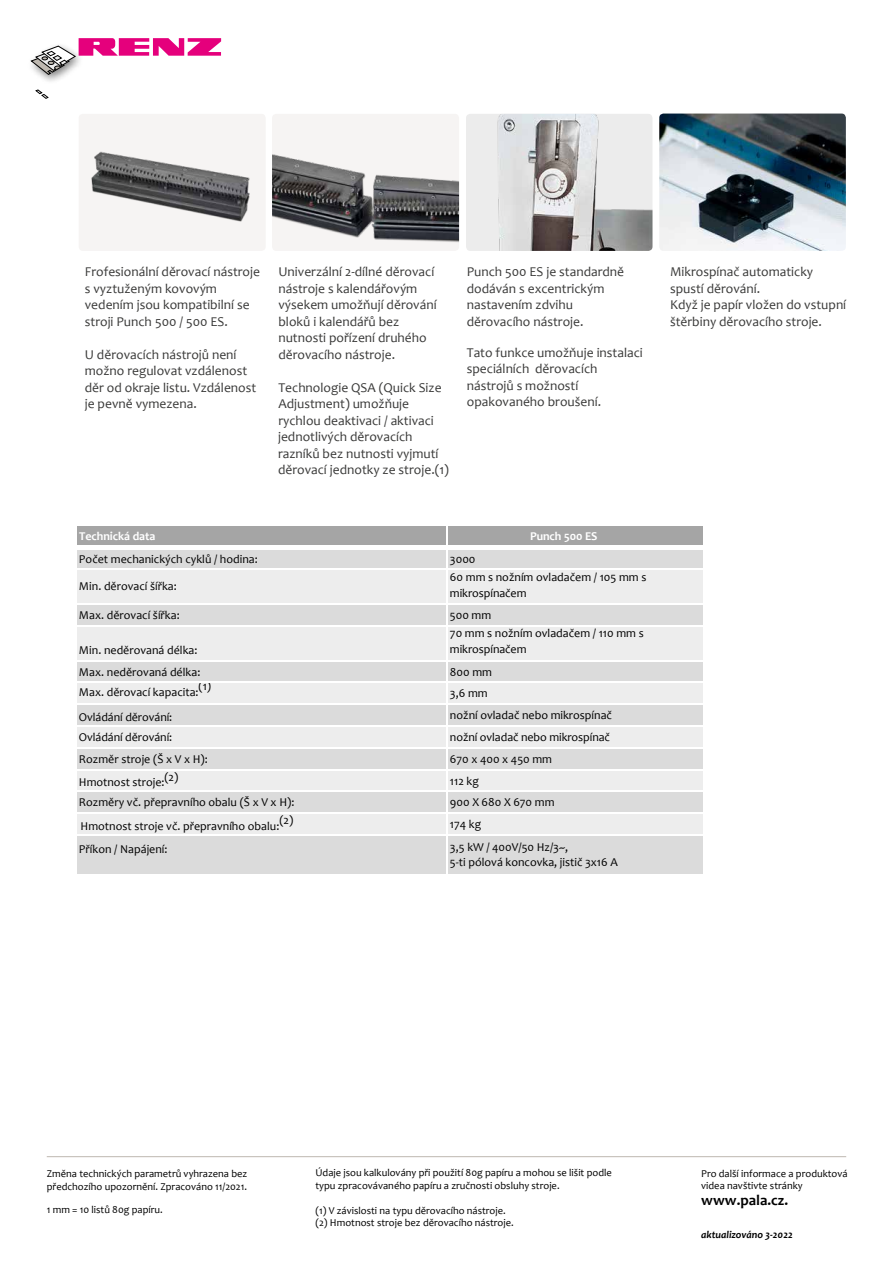
<style>
.page{position:relative;width:893px;height:1263px;background:#fff}
.page>*{position:absolute;margin:0;border:0;box-sizing:border-box;transform-origin:0 0}
.t1{font:700 15px "Candara";color:#000}
.t2{font:13.5px/16.5px "Candara";color:#3a3a39}
.t3{font:12px/15.9px "Candara";color:#000}
.t4{font:700 12px "Candara";letter-spacing:-.005em;color:#fff}
.t5{font:10.5px/12.6px "Candara";color:#000}
.t6{font:italic 700 10.5px "Candara";color:#000}
</style>
<div class="page">
<hr style="left:47px;top:1156px;width:799px;height:1px;background:#beb8b0">
<div style="left:27px;top:42px;width:57px;height:44px;background:#000;opacity:.5"></div>
<svg style="left:36px;top:90px;width:12px;height:9px"></svg>
<svg style="left:31px;top:38px;width:190px;height:37px"></svg>
<img style="left:466px;top:114px;width:186px;height:137px">
<img style="left:659px;top:114px;width:187px;height:137px">
<img style="left:272px;top:114px;width:187px;height:137px">
<div style="left:79px;top:114px;width:187px;height:137px;background:#f6f4f3;border-radius:4px"></div>
<img style="left:91px;top:151px;width:159px;height:71px">
<div style="left:77px;top:526px;width:626px;height:22px;background:#a5a5a5"></div>
<div style="left:77px;top:548px;width:626px;height:22px;background:#dbdbdb"></div>
<div style="left:77px;top:569px;width:626px;height:35px;background:#ededed"></div>
<div style="left:77px;top:604px;width:626px;height:22px;background:#dbdbdb"></div>
<div style="left:77px;top:626px;width:626px;height:35px;background:#ededed"></div>
<div style="left:77px;top:661px;width:626px;height:22px;background:#dbdbdb"></div>
<div style="left:77px;top:682px;width:626px;height:22px;background:#ededed"></div>
<div style="left:77px;top:704px;width:626px;height:22px;background:#dbdbdb"></div>
<div style="left:77px;top:726px;width:626px;height:22px;background:#ededed"></div>
<div style="left:77px;top:748px;width:626px;height:22px;background:#dbdbdb"></div>
<div style="left:77px;top:770px;width:626px;height:22px;background:#ededed"></div>
<div style="left:77px;top:791px;width:626px;height:22px;background:#dbdbdb"></div>
<div style="left:77px;top:813px;width:626px;height:22px;background:#ededed"></div>
<div style="left:77px;top:835px;width:626px;height:39px;background:#dbdbdb"></div>
<svg style="left:447px;top:526px;width:1px;height:19px"></svg>
<hr style="left:447px;top:550px;width:1px;height:413px;background:#fff">
<div style="left:76px;top:545px;width:627px;height:5px;background:#fff"></div>
<hr style="left:76px;top:569px;width:627px;height:1px;background:#fff">
<hr style="left:76px;top:603px;width:627px;height:2px;background:#fff">
<hr style="left:76px;top:625px;width:627px;height:2px;background:#fff">
<hr style="left:76px;top:660px;width:627px;height:1px;background:#fff">
<hr style="left:76px;top:682px;width:627px;height:1px;background:#fff">
<hr style="left:76px;top:703px;width:627px;height:2px;background:#fff">
<hr style="left:76px;top:725px;width:627px;height:2px;background:#fff">
<hr style="left:76px;top:747px;width:627px;height:1px;background:#fff">
<hr style="left:76px;top:769px;width:627px;height:1px;background:#fff">
<hr style="left:76px;top:791px;width:627px;height:1px;background:#fff">
<hr style="left:76px;top:812px;width:627px;height:2px;background:#fff">
<hr style="left:76px;top:834px;width:627px;height:2px;background:#fff">
<p class="t2" style="left:85px;top:263px;width:177px">Frofesionální děrovací nástroje s vyztuženým kovovým vedením jsou kompatibilní se stroji Punch 500 / 500 ES.</p>
<p class="t2" style="left:85px;top:346px;width:173px">U děrovacích nástrojů není možno regulovat vzdálenost děr od okraje listu. Vzdálenost je pevně vymezena.</p>
<p class="t2" style="left:278px;top:264px;width:160px">Univerzální 2-dílné děrovací nástroje s kalendářovým výsekem umožňují děrování bloků i kalendářů bez nutnosti pořízení druhého děrovacího nástroje.</p>
<p class="t2" style="left:278px;top:379px;width:172px">Technologie QSA (Quick Size<br>Adjustment) umožňuje rychlou deaktivaci / aktivaci jednotlivých děrovacích razníků bez nutnosti vyjmutí děrovací jednotky ze stroje.(1)</p>
<p class="t2" style="left:467px;top:264px;width:159px">Punch 500 ES je standardně dodáván s excentrickým nastavením zdvihu děrovacího nástroje.</p>
<p class="t2" style="left:467px;top:344px;width:177px">Tato funkce umožňuje instalaci speciálních děrovacích nástrojů s možností opakovaného broušení.</p>
<p class="t4" style="left:79px;top:529px;width:77px">Technická data</p>
<p class="t4" style="left:530px;top:529px;width:69px">Punch 500 ES</p>
<p class="t3" style="left:79px;top:551px;width:180px">Počet mechanických cyklů / hodina:</p>
<p class="t3" style="left:450px;top:551px;width:27px">3000</p>
<p class="t3" style="left:79px;top:578px;width:99px">Min. děrovací šířka:</p>
<p class="t3" style="left:450px;top:569px;width:198px">60 mm s nožním ovladačem / 105 mm s mikrospínačem</p>
<p class="t3" style="left:79px;top:607px;width:102px">Max. děrovací šířka:</p>
<p class="t3" style="left:450px;top:607px;width:43px">500 mm</p>
<p class="t3" style="left:79px;top:642px;width:120px">Min. neděrovaná délka:</p>
<p class="t3" style="left:450px;top:625px;width:195px">70 mm s nožním ovladačem / 110 mm s mikrospínačem</p>
<p class="t3" style="left:79px;top:664px;width:123px">Max. neděrovaná délka:</p>
<p class="t3" style="left:450px;top:664px;width:44px">800 mm</p>
<p class="t3" style="left:79px;top:684px;width:121px">Max. děrovací kapacita:</p>
<p class="t3" style="left:199px;top:678px;width:14px">(1)</p>
<p class="t3" style="left:450px;top:685px;width:39px">3,6 mm</p>
<p class="t3" style="left:79px;top:709px;width:95px">Ovládání děrování:</p>
<p class="t3" style="left:450px;top:707px;width:164px">nožní ovladač nebo mikrospínač</p>
<p class="t3" style="left:79px;top:729px;width:95px">Ovládání děrování:</p>
<p class="t3" style="left:450px;top:729px;width:162px">nožní ovladač nebo mikrospínač</p>
<p class="t3" style="left:79px;top:751px;width:130px">Rozměr stroje (Š x V x H):</p>
<p class="t3" style="left:450px;top:751px;width:104px">670 x 400 x 450 mm</p>
<p class="t3" style="left:79px;top:774px;width:87px">Hmotnost stroje:</p>
<p class="t3" style="left:164px;top:768px;width:15px">(2)</p>
<p class="t3" style="left:450px;top:773px;width:30px">112 kg</p>
<p class="t3" style="left:79px;top:794px;width:217px">Rozměry vč. přepravního obalu (Š x V x H):</p>
<p class="t3" style="left:450px;top:794px;width:106px">900 X 680 X 670 mm</p>
<p class="t3" style="left:81px;top:818px;width:200px">Hmotnost stroje vč. přepravního obalu:</p>
<p class="t3" style="left:279px;top:812px;width:15px">(2)</p>
<p class="t3" style="left:450px;top:816px;width:33px">174 kg</p>
<p class="t3" style="left:79px;top:841px;width:90px">Příkon / Napájení:</p>
<p class="t3" style="left:450px;top:840px;width:169px;line-height:14.4px">3,5 kW / 400V/50 Hz/3~,<br>5-ti pólová koncovka, jistič 3x16 A</p>
<p class="t2" style="left:670px;top:263px;width:178px">Mikrospínač automaticky spustí děrování.<br>Když je papír vložen do vstupní štěrbiny děrovacího stroje.</p>
<p class="t5" style="left:47px;top:1167px;width:202px">Změna technických parametrů vyhrazena bez předchozího upozornění. Zpracováno 11/2021.</p>
<p class="t5" style="left:47px;top:1203px;width:118px">1 mm = 10 listů 80g papíru.</p>
<p class="t5" style="left:315px;top:1166px;width:298px">Údaje jsou kalkulovány při použití 80g papíru a mohou se lišit podle typu zpracovávaného papíru a zručnosti obsluhy stroje.</p>
<p class="t5" style="left:315px;top:1204px;width:200px">(1) V závislosti na typu děrovacího nástroje. (2) Hmotnost stroje bez děrovacího nástroje.</p>
<p class="t5" style="left:701px;top:1167px;width:148px">Pro další informace a produktová videa navštivte stránky</p>
<p class="t1" style="left:701px;top:1191px;width:88px">www.pala.cz.</p>
<p class="t6" style="left:701px;top:1228px;width:93px">aktualizováno 3-2022</p>
</div>
